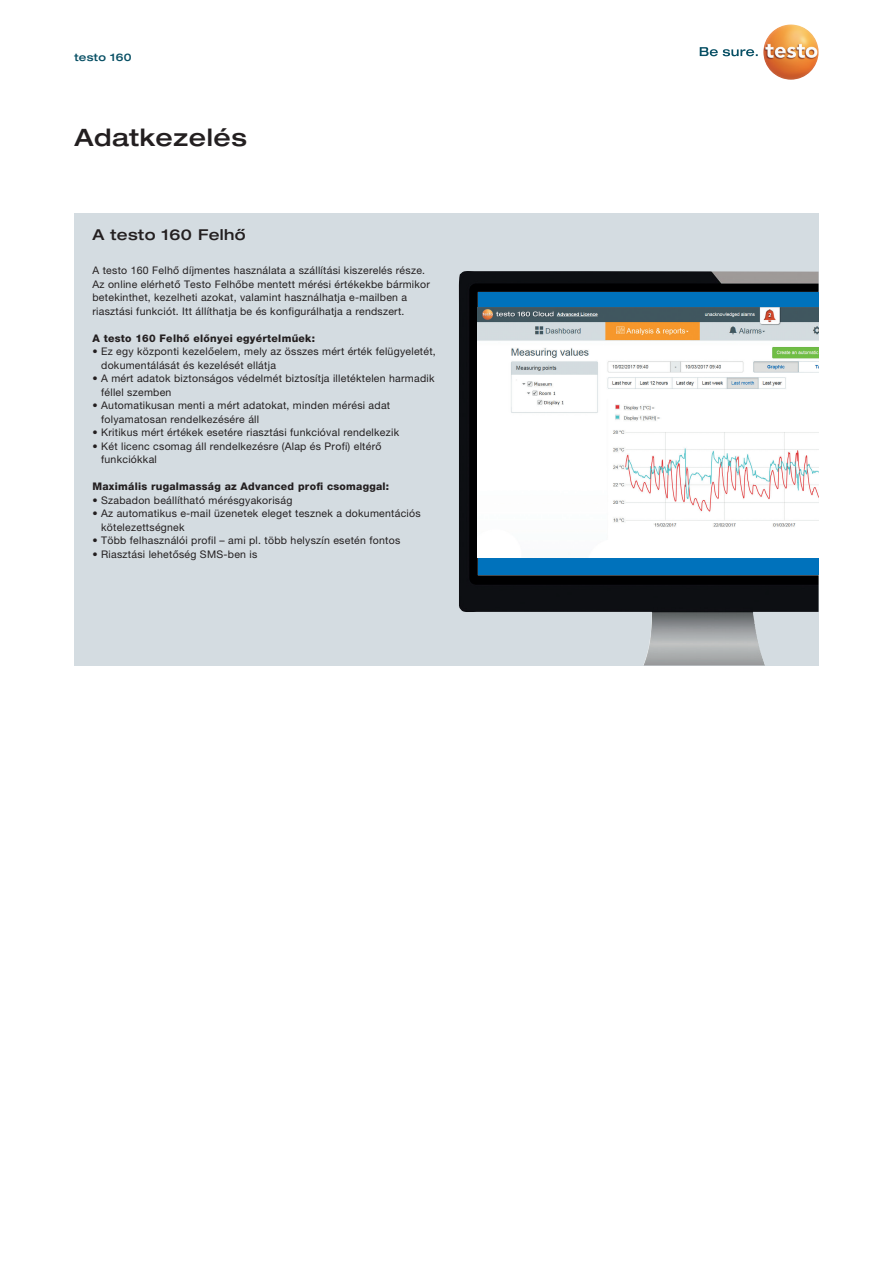
<style>
.page{position:relative;width:893px;height:1263px;background:#fff}
.page>*{position:absolute;margin:0;border:0;box-sizing:border-box;transform-origin:0 0}
.t1{font:500 expanded 24px "Helvetica Neue LTW1 G";letter-spacing:.025em;color:#231f20}
.t2{font:500 expanded 15px "Helvetica Neue LTW1 G";letter-spacing:.025em;color:#231f20}
.t3{font:10.5px/13.5px "Helvetica Neue LTW1 G";letter-spacing:.025em;color:#231f20}
.t4{font:800 10.5px "Helvetica Neue LTW1 G";letter-spacing:.025em;color:#231f20}
.t5{font:500 expanded 10.5px "Helvetica Neue LTW1 G";letter-spacing:.025em;color:#074f64}
</style>
<div class="page">
<div style="left:74px;top:213px;width:745px;height:452px;background:#d4dce1"></div>
<img style="left:458px;top:271px;width:361px;height:394px">
<div style="left:478px;top:293px;width:341px;height:282px;background:#0072bc"></div>
<svg style="left:700px;top:47px;width:58px;height:9px"></svg>
<img style="left:763px;top:24px;width:56px;height:56px;border-radius:28px">
<img style="left:478px;top:307px;width:341px;height:251px">
<p class="t5" style="left:74px;top:51px;width:59px">testo 160</p>
<h1 class="t1" style="left:74px;top:122px;width:174px">Adatkezelés</h1>
<h2 class="t2" style="left:92px;top:225px;width:155px">A testo 160 Felhő</h2>
<p class="t3" style="left:92px;top:263px;width:339px">A testo 160 Felhő díjmentes használata a szállítási kiszerelés része.<br>Az online elérhető Testo Felhőbe mentett mérési értékekbe bármikor betekinthet, kezelheti azokat, valamint használhatja e-mailben a riasztási funkciót. Itt állíthatja be és konfigurálhatja a rendszert.</p>
<p class="t4" style="left:92px;top:332px;width:224px">A testo 160 Felhő előnyei egyértelműek:</p>
<p class="t3" style="left:101px;top:345px;width:336px;text-indent:-9px">• Ez egy központi kezelőelem, mely az összes mért érték felügyeletét, dokumentálását és kezelését ellátja</p>
<p class="t3" style="left:101px;top:372px;width:335px;text-indent:-9px">• A mért adatok biztonságos védelmét biztosítja illetéktelen harmadik féllel szemben</p>
<p class="t3" style="left:101px;top:399px;width:291px;text-indent:-9px">• Automatikusan menti a mért adatokat, minden mérési adat folyamatosan rendelkezésére áll</p>
<p class="t3" style="left:92px;top:426px;width:308px">• Kritikus mért értékek esetére riasztási funkcióval rendelkezik</p>
<p class="t3" style="left:101px;top:439px;width:282px;text-indent:-9px">• Két licenc csomag áll rendelkezésre (Alap és Profi) eltérő funkciókkal</p>
<p class="t4" style="left:92px;top:480px;width:298px">Maximális rugalmasság az Advanced profi csomaggal:</p>
<p class="t3" style="left:92px;top:493px;width:201px">• Szabadon beállítható mérésgyakoriság</p>
<p class="t3" style="left:101px;top:507px;width:321px;text-indent:-9px">• Az automatikus e-mail üzenetek eleget tesznek a dokumentációs kötelezettségnek</p>
<p class="t3" style="left:92px;top:534px;width:309px">• Több felhasználói profil – ami pl. több helyszín esetén fontos</p>
<p class="t3" style="left:92px;top:547px;width:166px">• Riasztási lehetőség SMS-ben is</p>
</div>
